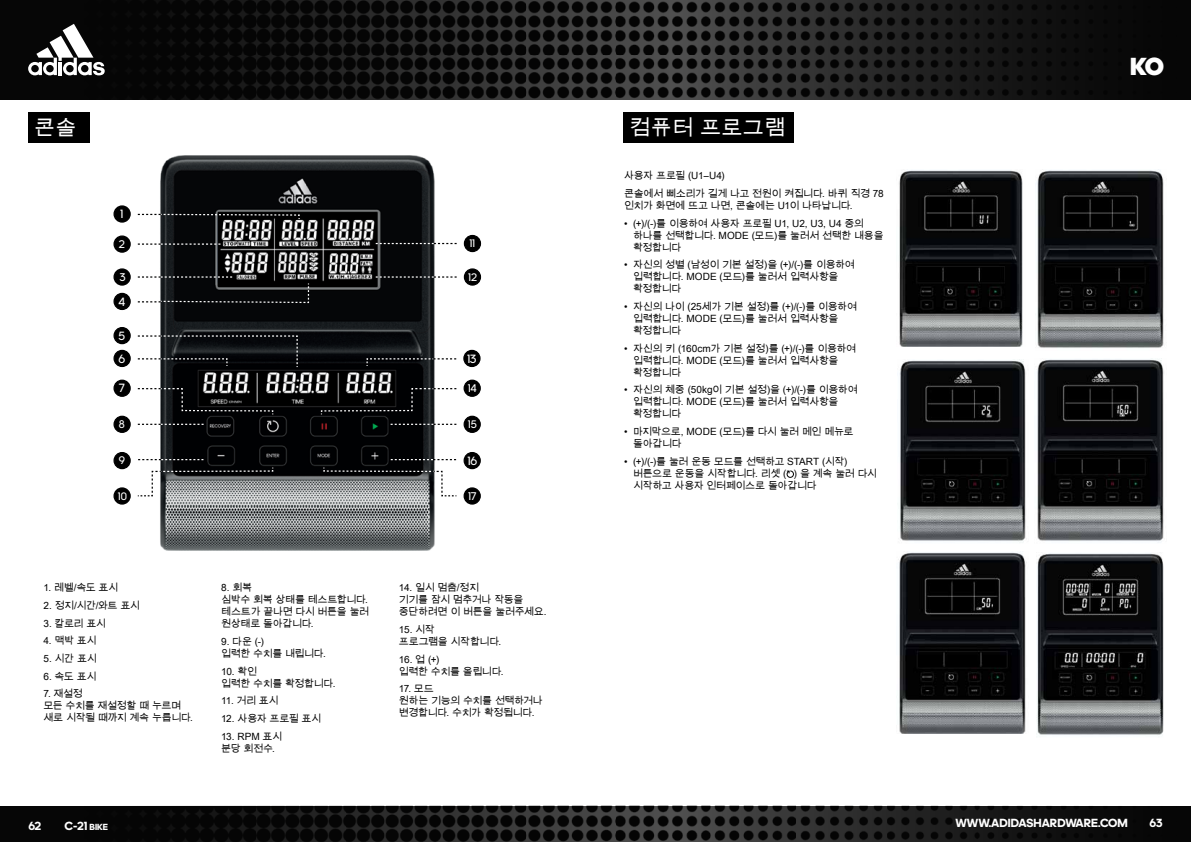
<style>
.page{position:relative;width:1191px;height:842px;background:#fff}
.page>*{position:absolute;margin:0;border:0;box-sizing:border-box;transform-origin:0 0}
.t1{font:900 25px "adineue PROTT";color:#fff}
.t2{font:21px "Arial Unicode MS";letter-spacing:.02em;color:#fff}
.t3{font:12.2px "adineue PRO";color:#fff}
.t4{font:700 12px "adineue PRO";color:#fff}
.t5{font:11.4px "adineue PRO";color:#fff}
.t6{font:11.3px "adineue PRO";color:#fff}
.t7{font:11.1px "adineue PRO";color:#fff}
.t8{font:11px "adineue PRO";color:#fff}
.t9{font:10px/12px "Arial Unicode MS";letter-spacing:-.03em;color:#000}
.s1{font-size:9px}
</style>
<div class="page">
<img style="left:0;top:0;width:1191px;height:99px">
<img style="left:0;top:806px;width:1191px;height:36px">
<svg style="left:28px;top:24px;width:77px;height:51px"></svg>
<img style="left:899px;top:170px;width:124px;height:177px">
<img style="left:1037px;top:169px;width:127px;height:179px">
<img style="left:899px;top:359px;width:127px;height:183px">
<img style="left:1037px;top:359px;width:127px;height:184px">
<img style="left:898px;top:552px;width:129px;height:181px">
<img style="left:1036px;top:553px;width:127px;height:182px">
<img style="left:154px;top:155px;width:286px;height:396px">
<div style="left:464px;top:380px;width:16px;height:16px;background:#000;border-radius:50%"></div>
<div style="left:463px;top:380px;width:18px;height:17px;border:1px solid #000;border-radius:50%"></div>
<div style="left:114px;top:380px;width:16px;height:16px;background:#000;border-radius:50%"></div>
<div style="left:113px;top:380px;width:18px;height:17px;border:1px solid #000;border-radius:50%"></div>
<div style="left:114px;top:350px;width:16px;height:16px;background:#000;border-radius:50%"></div>
<div style="left:113px;top:350px;width:18px;height:17px;border:1px solid #000;border-radius:50%"></div>
<div style="left:464px;top:350px;width:16px;height:16px;background:#000;border-radius:50%"></div>
<div style="left:463px;top:350px;width:17px;height:17px;border:1px solid #000;border-radius:50%"></div>
<div style="left:114px;top:328px;width:16px;height:16px;background:#000;border-radius:50%"></div>
<div style="left:113px;top:327px;width:18px;height:17px;border:1px solid #000;border-radius:50%"></div>
<div style="left:114px;top:206px;width:16px;height:16px;background:#000;border-radius:50%"></div>
<div style="left:113px;top:205px;width:18px;height:18px;border:1px solid #000;border-radius:50%"></div>
<div style="left:114px;top:293px;width:16px;height:16px;background:#000;border-radius:50%"></div>
<div style="left:113px;top:293px;width:18px;height:17px;border:1px solid #000;border-radius:50%"></div>
<div style="left:464px;top:416px;width:16px;height:16px;background:#000;border-radius:50%"></div>
<div style="left:463px;top:416px;width:18px;height:17px;border:1px solid #000;border-radius:50%"></div>
<div style="left:464px;top:235px;width:16px;height:17px;background:#000;border-radius:50%"></div>
<div style="left:464px;top:235px;width:17px;height:17px;border:1px solid #000;border-radius:50%"></div>
<div style="left:464px;top:269px;width:16px;height:16px;background:#000;border-radius:50%"></div>
<div style="left:464px;top:268px;width:17px;height:18px;border:1px solid #000;border-radius:50%"></div>
<div style="left:114px;top:416px;width:16px;height:16px;background:#000;border-radius:50%"></div>
<div style="left:113px;top:416px;width:18px;height:17px;border:1px solid #000;border-radius:50%"></div>
<div style="left:114px;top:269px;width:16px;height:16px;background:#000;border-radius:50%"></div>
<div style="left:113px;top:268px;width:18px;height:18px;border:1px solid #000;border-radius:50%"></div>
<div style="left:114px;top:236px;width:16px;height:16px;background:#000;border-radius:50%"></div>
<div style="left:113px;top:235px;width:18px;height:18px;border:1px solid #000;border-radius:50%"></div>
<div style="left:464px;top:453px;width:16px;height:16px;background:#000;border-radius:50%"></div>
<div style="left:463px;top:452px;width:18px;height:17px;border:1px solid #000;border-radius:50%"></div>
<div style="left:114px;top:453px;width:16px;height:16px;background:#000;border-radius:50%"></div>
<div style="left:113px;top:452px;width:18px;height:17px;border:1px solid #000;border-radius:50%"></div>
<div style="left:464px;top:488px;width:16px;height:16px;background:#000;border-radius:50%"></div>
<div style="left:463px;top:487px;width:18px;height:18px;border:1px solid #000;border-radius:50%"></div>
<div style="left:114px;top:488px;width:16px;height:16px;background:#000;border-radius:50%"></div>
<div style="left:113px;top:487px;width:18px;height:18px;border:1px solid #000;border-radius:50%"></div>
<svg style="left:138px;top:387px;width:136px;height:29px"></svg>
<svg style="left:366px;top:358px;width:90px;height:9px"></svg>
<svg style="left:138px;top:335px;width:160px;height:33px;background:#343638"></svg>
<svg style="left:138px;top:213px;width:162px;height:7px"></svg>
<svg style="left:138px;top:424px;width:66px;height:1px"></svg>
<svg style="left:138px;top:276px;width:172px;height:28px;background:#363738"></svg>
<svg style="left:138px;top:243px;width:82px;height:2px"></svg>
<svg style="left:138px;top:459px;width:65px;height:1px"></svg>
<svg style="left:137px;top:466px;width:137px;height:31px"></svg>
<svg style="left:320px;top:387px;width:136px;height:29px"></svg>
<svg style="left:390px;top:424px;width:66px;height:1px"></svg>
<svg style="left:376px;top:243px;width:80px;height:1px"></svg>
<svg style="left:376px;top:276px;width:80px;height:2px"></svg>
<svg style="left:391px;top:459px;width:65px;height:1px"></svg>
<svg style="left:323px;top:466px;width:134px;height:31px;background:#7f8182"></svg>
<svg style="left:786px;top:470px;width:7px;height:8px"></svg>
<div style="left:28px;top:112px;width:62px;height:30px;background:#000"></div>
<div style="left:624px;top:112px;width:170px;height:30px;background:#000"></div>
<h2 class="t2" style="left:34px;top:112px;width:44px">콘솔</h2>
<h2 class="t2" style="left:629px;top:112px;width:157px">컴퓨터 프로그램</h2>
<p class="t3" style="left:120px;top:207px;width:4px">1</p>
<p class="t5" style="left:119px;top:237px;width:8px">2</p>
<p class="t5" style="left:119px;top:270px;width:8px">3</p>
<p class="t3" style="left:118px;top:295px;width:8px">4</p>
<p class="t3" style="left:119px;top:329px;width:8px">5</p>
<p class="t7" style="left:469px;top:237px;width:7px">11</p>
<p class="t7" style="left:468px;top:271px;width:10px">12</p>
<p class="t3" style="left:118px;top:351px;width:8px">6</p>
<p class="t3" style="left:467px;top:351px;width:11px">13</p>
<p class="t3" style="left:119px;top:381px;width:8px">7</p>
<p class="t6" style="left:468px;top:382px;width:10px">14</p>
<p class="t5" style="left:119px;top:418px;width:8px">8</p>
<p class="t7" style="left:468px;top:418px;width:10px">15</p>
<p class="t6" style="left:119px;top:454px;width:8px">9</p>
<p class="t3" style="left:467px;top:453px;width:11px">16</p>
<p class="t8" style="left:118px;top:490px;width:11px">10</p>
<p class="t5" style="left:468px;top:490px;width:10px">17</p>
<p class="t9" style="left:43px;top:581px;width:76px">1. 레벨/속도 표시</p>
<p class="t9" style="left:43px;top:599px;width:98px">2. 정지/시간/와트 표시</p>
<p class="t9" style="left:43px;top:617px;width:64px">3. 칼로리 표시</p>
<p class="t9" style="left:43px;top:634px;width:54px">4. 맥박 표시</p>
<p class="t9" style="left:43px;top:652px;width:55px">5. 시간 표시</p>
<p class="t9" style="left:43px;top:670px;width:54px">6. 속도 표시</p>
<p class="t9" style="left:43px;top:687px;width:151px">7. 재설정<br>모든 수치를 재설정할 때 누르며 새로 시작될 때까지 계속 누릅니다.</p>
<p class="t9" style="left:221px;top:581px;width:150px">8. 회복<br>심박수 회복 상태를 테스트합니다. 테스트가 끝나면 다시 버튼을 눌러 원상태로 돌아갑니다.</p>
<p class="t9" style="left:221px;top:635px;width:106px">9. 다운 (-)<br>입력한 수치를 내립니다.</p>
<p class="t9" style="left:221px;top:665px;width:116px">10. 확인<br>입력한 수치를 확정합니다.</p>
<p class="t9" style="left:221px;top:694px;width:59px">11. 거리 표시</p>
<p class="t9" style="left:221px;top:712px;width:101px">12. 사용자 프로필 표시</p>
<p class="t9" style="left:221px;top:730px;width:62px">13. RPM 표시 분당 회전수.</p>
<p class="t9" style="left:399px;top:581px;width:149px">14. 일시 멈춤/정지<br>기기를 잠시 멈추거나 작동을 중단하려면 이 버튼을 눌러주세요.</p>
<p class="t9" style="left:399px;top:623px;width:104px">15. 시작<br>프로그램을 시작합니다.</p>
<p class="t9" style="left:399px;top:653px;width:106px">16. 업 (+)<br>입력한 수치를 올립니다.</p>
<p class="t9" style="left:399px;top:682px;width:145px">17. 모드<br>원하는 기능의 수치를 선택하거나 변경합니다. 수치가 확정됩니다.</p>
<p class="t9" style="left:624px;top:167px;width:261px;line-height:17.7px">사용자 프로필 (U1–U4)<br>콘솔에서 삐소리가 길게 나고 전원이 켜집니다. 바퀴 직경 78</p>
<p class="t9" style="left:624px;top:199px;width:230px">인치가 화면에 뜨고 나면, 콘솔에는 U1이 나타납니다.</p>
<p class="t9" style="left:633px;top:217px;width:252px;text-indent:-9px">• (+)/(-)를 이용하여 사용자 프로필 U1, U2, U3, U4 중의 하나를 선택합니다. MODE (모드)를 눌러서 선택한 내용을 확정합니다</p>
<p class="t9" style="left:633px;top:259px;width:223px;text-indent:-9px">• 자신의 성별 (남성이 기본 설정)을 (+)/(-)를 이용하여 입력합니다. MODE (모드)를 눌러서 입력사항을 확정합니다</p>
<p class="t9" style="left:633px;top:300px;width:225px;text-indent:-9px">• 자신의 나이 (25세가 기본 설정)를 (+)/(-)를 이용하여 입력합니다. MODE (모드)를 눌러서 입력사항을 확정합니다</p>
<p class="t9" style="left:633px;top:342px;width:225px;text-indent:-9px">• 자신의 키 (160cm가 기본 설정)를 (+)/(-)를 이용하여 입력합니다. MODE (모드)를 눌러서 입력사항을 확정합니다</p>
<p class="t9" style="left:633px;top:384px;width:226px;text-indent:-9px">• 자신의 체중 (50kg이 기본 설정)을 (+)/(-)를 이용하여 입력합니다. MODE (모드)를 눌러서 입력사항을 확정합니다</p>
<p class="t9" style="left:633px;top:425px;width:222px;text-indent:-9px">• 마지막으로, MODE (모드)를 다시 눌러 메인 메뉴로 돌아갑니다</p>
<p class="t9" style="left:633px;top:455px;width:245px;text-indent:-9px">• (+)/(-)를 눌러 운동 모드를 선택하고 START (시작) 버튼으로 운동을 시작합니다. 리셋 ( ) 을 계속 눌러 다시 시작하고 사용자 인터페이스로 돌아갑니다</p>
<h1 class="t1" style="left:1130px;top:51px;width:35px">KO</h1>
<p class="t4" style="left:28px;top:819px;width:14px">62</p>
<p class="t4" style="left:64px;top:819px;width:45px">C-21 <span class="s1">BIKE</span></p>
<p class="t4" style="left:955px;top:816px;width:174px">WWW.ADIDASHARDWARE.COM</p>
<p class="t4" style="left:1149px;top:816px;width:15px">63</p>
</div>
